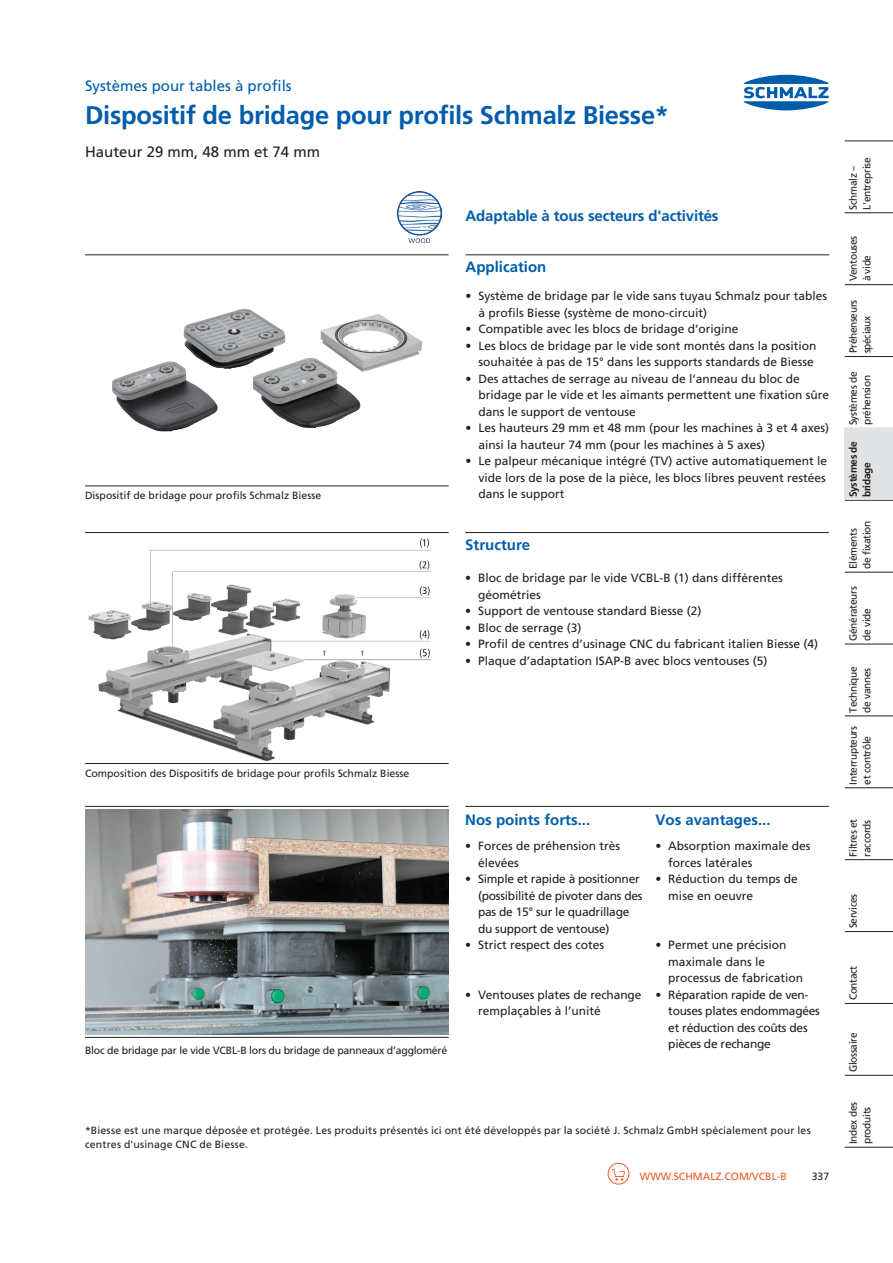
<style>
.page{position:relative;width:893px;height:1263px;background:#fff}
.page>*{position:absolute;margin:0;border:0;box-sizing:border-box;transform-origin:0 0}
.Produkt-Beschreibung{font:700 25.5px "Frutiger LT";letter-spacing:-.01em;color:#015dac}
.Produkt-Beschreibung-2{font:700 15px "Frutiger LT";color:#015dac}
.Produkt-Beschreibung-3{font:15px "Frutiger LT";color:#015dac}
.Produkt-Beschreibung-4{font:15px "Frutiger LT";color:#231f20}
.Produkt-Beschreibung-5{font:12px/16.5px "Frutiger LT";color:#231f20}
.Produkt-Beschreibung-6{font:12px/16.5px "Frutiger LT";letter-spacing:-.02em;color:#231f20}
.Global-Taben-inaktiv{font:10.5px "Frutiger LT";letter-spacing:-.03em;color:#231f20;scale:.96 1}
.Produkt-Anmerkung{font:10.5px/13.5px "Frutiger LT";letter-spacing:.02em;color:#231f20}
.Produkt-Bilduntersch{font:10.5px "Frutiger LT";color:#231f20}
.Produkt-Bilduntersch-2{font:10.5px "Frutiger LT";letter-spacing:-.02em;color:#231f20}
.Global-URL{font:10.5px "Frutiger LT";color:#f15921}
.Global-Taben-aktiv{font:700 10.5px "Frutiger LT";letter-spacing:-.03em;color:#231f20;scale:.96 1}
.Global-Pagina-R{font:10.5px "Frutiger LT";color:#231f20}
</style>
<div class="page">
<svg style="left:744px;top:75px;width:85px;height:35px"></svg>
<hr style="left:845px;top:141px;width:48px;height:1px;background:#231f20">
<hr style="left:845px;top:212px;width:48px;height:1px;background:#231f20">
<hr style="left:845px;top:284px;width:48px;height:1px;background:#231f20">
<hr style="left:845px;top:356px;width:48px;height:1px;background:#231f20">
<hr style="left:845px;top:428px;width:48px;height:1px;background:#231f20">
<hr style="left:845px;top:500px;width:48px;height:1px;background:#231f20">
<hr style="left:845px;top:572px;width:48px;height:1px;background:#231f20">
<hr style="left:845px;top:644px;width:48px;height:1px;background:#231f20">
<hr style="left:845px;top:716px;width:48px;height:1px;background:#231f20">
<hr style="left:845px;top:787px;width:48px;height:1px;background:#231f20">
<hr style="left:845px;top:859px;width:48px;height:1px;background:#231f20">
<hr style="left:845px;top:931px;width:48px;height:1px;background:#231f20">
<hr style="left:845px;top:1003px;width:48px;height:1px;background:#231f20">
<hr style="left:845px;top:1075px;width:48px;height:1px;background:#231f20">
<hr style="left:845px;top:1147px;width:48px;height:1px;background:#231f20">
<div style="left:845px;top:429px;width:48px;height:71px;background:#e1e2e4"></div>
<img style="left:398px;top:191px;width:44px;height:52px">
<hr style="left:85px;top:255px;width:364px;height:1px;background:#231f20">
<hr style="left:85px;top:486px;width:364px;height:1px;background:#231f20">
<hr style="left:466px;top:255px;width:363px;height:1px;background:#231f20">
<img style="left:112px;top:308px;width:310px;height:124px">
<hr style="left:85px;top:532px;width:364px;height:1px;background:#231f20">
<hr style="left:85px;top:763px;width:364px;height:1px;background:#231f20">
<img style="left:88px;top:538px;width:343px;height:223px">
<hr style="left:465px;top:532px;width:364px;height:1px;background:#231f20">
<hr style="left:85px;top:806px;width:364px;height:1px;background:#231f20">
<hr style="left:85px;top:1037px;width:364px;height:1px;background:#231f20">
<img style="left:85px;top:809px;width:364px;height:226px">
<hr style="left:465px;top:806px;width:364px;height:1px;background:#231f20">
<svg style="left:612px;top:1169px;width:13px;height:11px"></svg>
<div style="left:608px;top:1163px;width:21px;height:21px;border:1px solid #f15921;border-radius:50%"></div>
<p class="Produkt-Beschreibung-3" style="left:85px;top:77px;width:208px">Systèmes pour tables à profils</p>
<p class="Produkt-Beschreibung" style="left:85px;top:100px;width:586px">Dispositif de bridage pour profils Schmalz Biesse*</p>
<p class="Produkt-Beschreibung-4" style="left:85px;top:143px;width:237px">Hauteur 29 mm, 48 mm et 74 mm</p>
<p class="Produkt-Bilduntersch" style="left:85px;top:489px;width:238px">Dispositif de bridage pour profils Schmalz Biesse</p>
<p class="Produkt-Beschreibung-2" style="left:466px;top:207px;width:254px">Adaptable à tous secteurs d'activités</p>
<p class="Produkt-Beschreibung-2" style="left:466px;top:258px;width:82px">Application</p>
<p class="Produkt-Beschreibung-5" style="left:478px;top:288px;width:350px;text-indent:-13px">• Système de bridage par le vide sans tuyau Schmalz pour tables à profils Biesse (système de mono-circuit)</p>
<p class="Produkt-Beschreibung-5" style="left:466px;top:321px;width:274px">• Compatible avec les blocs de bridage d‘origine</p>
<p class="Produkt-Beschreibung-5" style="left:466px;top:337px;width:352px;text-align:right">• Les blocs de bridage par le vide sont montés dans la position souhaitée à pas de 15° dans les supports standards de Biesse</p>
<p class="Produkt-Beschreibung-5" style="left:478px;top:370px;width:352px;text-indent:-13px">• Des attaches de serrage au niveau de l‘anneau du bloc de bridage par le vide et les aimants permettent une fixation sûre dans le support de ventouse</p>
<p class="Produkt-Beschreibung-5" style="left:478px;top:420px;width:352px;text-indent:-13px">• Les hauteurs 29 mm et 48 mm (pour les machines à 3 et 4 axes) ainsi la hauteur 74 mm (pour les machines à 5 axes)</p>
<p class="Produkt-Beschreibung-5" style="left:478px;top:453px;width:350px;text-align:justify;text-indent:-13px">• Le palpeur mécanique intégré (TV) active automatiquement le vide lors de la pose de la pièce, les blocs libres peuvent restées dans le support</p>
<p class="Produkt-Beschreibung-2" style="left:465px;top:536px;width:67px">Structure</p>
<p class="Produkt-Beschreibung-5" style="left:478px;top:570px;width:306px;text-indent:-13px">• Bloc de bridage par le vide VCBL-B (1) dans différentes géométries</p>
<p class="Produkt-Beschreibung-5" style="left:465px;top:603px;width:238px">• Support de ventouse standard Biesse (2)</p>
<p class="Produkt-Beschreibung-5" style="left:465px;top:619px;width:118px">• Bloc de serrage (3)</p>
<p class="Produkt-Beschreibung-5" style="left:465px;top:636px;width:354px">• Profil de centres d’usinage CNC du fabricant italien Biesse (4)</p>
<p class="Produkt-Beschreibung-5" style="left:465px;top:652px;width:304px">• Plaque d’adaptation ISAP-B avec blocs ventouses (5)</p>
<p class="Produkt-Bilduntersch" style="left:85px;top:767px;width:326px">Composition des Dispositifs de bridage pour profils Schmalz Biesse</p>
<p class="Produkt-Bilduntersch-2" style="left:85px;top:1044px;width:363px">Bloc de bridage par le vide VCBL-B lors du bridage de panneaux d’aggloméré</p>
<p class="Produkt-Beschreibung-2" style="left:465px;top:811px;width:126px">Nos points forts...</p>
<p class="Produkt-Beschreibung-2" style="left:656px;top:811px;width:117px">Vos avantages...</p>
<p class="Produkt-Beschreibung-5" style="left:478px;top:838px;width:144px;text-indent:-13px">• Forces de préhension très élevées</p>
<p class="Produkt-Beschreibung-5" style="left:668px;top:838px;width:144px;text-indent:-13px">• Absorption maximale des forces latérales</p>
<p class="Produkt-Beschreibung-6" style="left:478px;top:871px;width:166px;text-indent:-13px">• Simple et rapide à positionner (possibilité de pivoter dans des pas de 15° sur le quadrillage du support de ventouse)</p>
<p class="Produkt-Beschreibung-5" style="left:668px;top:871px;width:131px;text-indent:-13px">• Réduction du temps de mise en oeuvre</p>
<p class="Produkt-Beschreibung-5" style="left:465px;top:937px;width:140px">• Strict respect des cotes</p>
<p class="Produkt-Beschreibung-5" style="left:668px;top:937px;width:136px;text-indent:-13px">• Permet une précision maximale dans le processus de fabrication</p>
<p class="Produkt-Beschreibung-5" style="left:478px;top:986px;width:165px;text-indent:-13px">• Ventouses plates de rechange remplaçables à l’unité</p>
<p class="Produkt-Beschreibung-6" style="left:668px;top:986px;width:153px;text-indent:-13px">• Réparation rapide de ven&shy;touses plates endommagées et réduction des coûts des pièces de rechange</p>
<p class="Produkt-Anmerkung" style="left:85px;top:1124px;width:727px">*Biesse est une marque déposée et protégée. Les produits présentés ici ont été développés par la société J. Schmalz GmbH spécialement pour les centres d'usinage CNC de Biesse.</p>
<p class="Global-URL" style="left:640px;top:1170px;width:148px">WWW.SCHMALZ.COM/VCBL-B</p>
<p class="Global-Pagina-R" style="left:812px;top:1170px;width:19px">337</p>
<p class="Global-Taben-inaktiv" style="left:847px;top:210px;width:47px;rotate:-90deg">Schmalz –</p>
<p class="Global-Taben-inaktiv" style="left:860px;top:210px;width:56px;rotate:-90deg">L'entreprise</p>
<p class="Global-Taben-inaktiv" style="left:847px;top:281px;width:49px;rotate:-90deg">Ventouses</p>
<p class="Global-Taben-inaktiv" style="left:860px;top:281px;width:29px;rotate:-90deg">à vide</p>
<p class="Global-Taben-inaktiv" style="left:847px;top:353px;width:57px;rotate:-90deg">Préhenseurs</p>
<p class="Global-Taben-inaktiv" style="left:860px;top:353px;width:41px;rotate:-90deg">spéciaux</p>
<p class="Global-Taben-inaktiv" style="left:847px;top:425px;width:57px;rotate:-90deg">Systèmes de</p>
<p class="Global-Taben-inaktiv" style="left:860px;top:425px;width:54px;rotate:-90deg">préhension</p>
<p class="Global-Taben-aktiv" style="left:847px;top:497px;width:60px;rotate:-90deg">Systèmes de</p>
<p class="Global-Taben-aktiv" style="left:860px;top:497px;width:38px;rotate:-90deg">bridage</p>
<p class="Global-Taben-inaktiv" style="left:847px;top:569px;width:44px;rotate:-90deg">Eléments</p>
<p class="Global-Taben-inaktiv" style="left:860px;top:569px;width:52px;rotate:-90deg">de fixation</p>
<p class="Global-Taben-inaktiv" style="left:847px;top:641px;width:58px;rotate:-90deg">Générateurs</p>
<p class="Global-Taben-inaktiv" style="left:860px;top:641px;width:35px;rotate:-90deg">de vide</p>
<p class="Global-Taben-inaktiv" style="left:847px;top:713px;width:50px;rotate:-90deg">Technique</p>
<p class="Global-Taben-inaktiv" style="left:860px;top:713px;width:48px;rotate:-90deg">de vannes</p>
<p class="Global-Taben-inaktiv" style="left:847px;top:785px;width:62px;rotate:-90deg">Interrupteurs</p>
<p class="Global-Taben-inaktiv" style="left:860px;top:785px;width:52px;rotate:-90deg">et contrôle</p>
<p class="Global-Taben-inaktiv" style="left:847px;top:856px;width:41px;rotate:-90deg">Filtres et</p>
<p class="Global-Taben-inaktiv" style="left:860px;top:856px;width:40px;rotate:-90deg">raccords</p>
<p class="Global-Taben-inaktiv" style="left:847px;top:928px;width:37px;rotate:-90deg">Services</p>
<p class="Global-Taben-inaktiv" style="left:847px;top:1000px;width:38px;rotate:-90deg">Contact</p>
<p class="Global-Taben-inaktiv" style="left:847px;top:1072px;width:43px;rotate:-90deg">Glossaire</p>
<p class="Global-Taben-inaktiv" style="left:847px;top:1144px;width:45px;rotate:-90deg">Index des</p>
<p class="Global-Taben-inaktiv" style="left:860px;top:1144px;width:40px;rotate:-90deg">produits</p>
</div>
